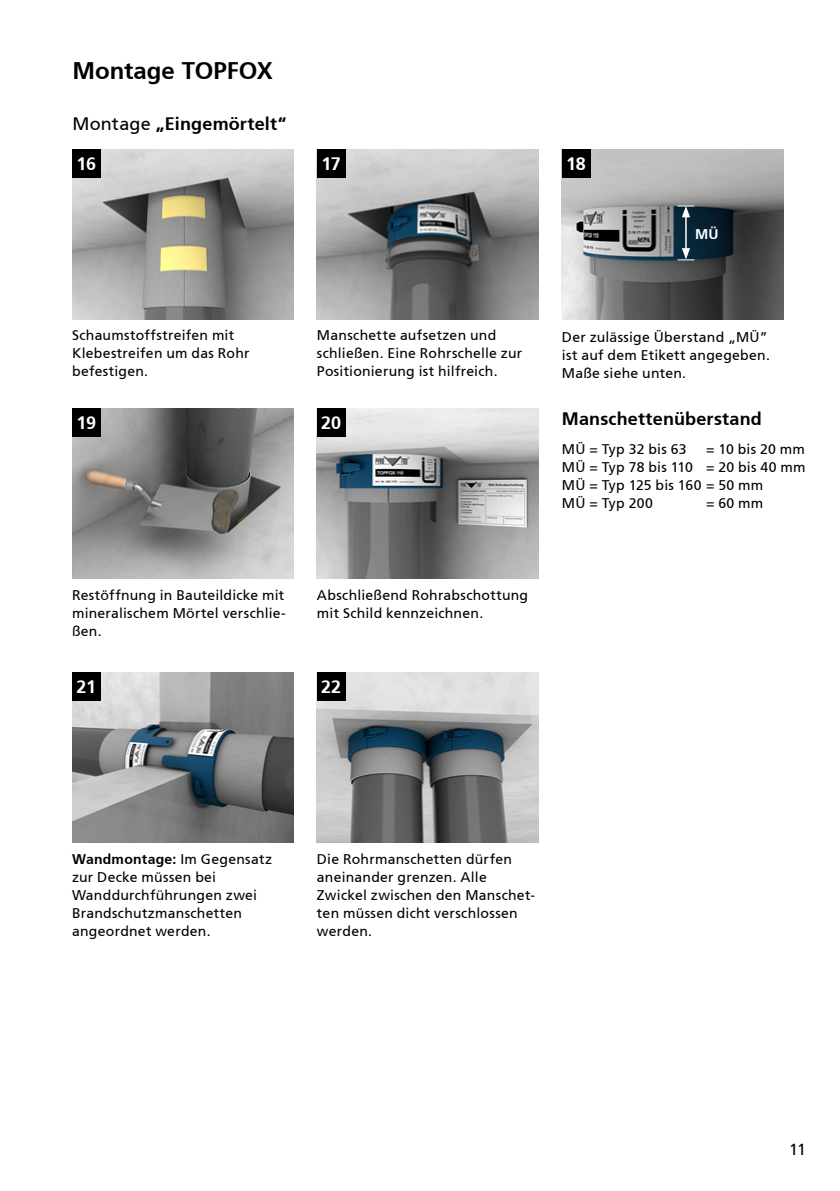
<style>
.page{position:relative;width:840px;height:1191px;background:#fff}
.page>*{position:absolute;margin:0;border:0;box-sizing:border-box;transform-origin:0 0}
.t1{font:700 24px "Frutiger";color:#000}
.t2{font:700 18px "Frutiger";letter-spacing:.01em;color:#000}
.t3{font:700 18px "Frutiger";letter-spacing:-.015em;color:#fff}
.t4{font:16px "Frutiger";color:#000}
.t5{font:14px/18px "Frutiger";letter-spacing:.015em;color:#000}
.t6{font:700 14px "Frutiger";color:#fff}
.s1{font-weight:400}
.s2{font-weight:700}
</style>
<div class="page">
<img style="left:72px;top:150px;width:221px;height:170px">
<img style="left:317px;top:408px;width:221px;height:170px">
<img style="left:317px;top:150px;width:221px;height:170px">
<div style="left:72px;top:150px;width:28px;height:28px;background:#000"></div>
<img style="left:72px;top:408px;width:221px;height:170px">
<div style="left:72px;top:408px;width:28px;height:28px;background:#000"></div>
<img style="left:72px;top:672px;width:221px;height:170px">
<div style="left:72px;top:672px;width:28px;height:28px;background:#000"></div>
<div style="left:317px;top:150px;width:28px;height:28px;background:#000"></div>
<div style="left:317px;top:408px;width:28px;height:28px;background:#000"></div>
<img style="left:317px;top:672px;width:221px;height:170px">
<div style="left:317px;top:672px;width:28px;height:28px;background:#000"></div>
<img style="left:561px;top:150px;width:221px;height:170px">
<div style="left:561px;top:150px;width:29px;height:28px;background:#000"></div>
<hr style="left:684px;top:214px;width:2px;height:37px;background:#fff">
<svg style="left:677px;top:205px;width:17px;height:12px"></svg>
<svg style="left:677px;top:248px;width:17px;height:12px"></svg>
<h1 class="t1" style="left:72px;top:57px;width:202px">Montage TOPFOX</h1>
<p class="t2" style="left:72px;top:113px;width:215px"><span class="s1">Montage</span> „Eingemörtelt“</p>
<p class="t3" style="left:76px;top:153px;width:21px">16</p>
<p class="t3" style="left:321px;top:153px;width:21px">17</p>
<p class="t3" style="left:566px;top:153px;width:21px">18</p>
<p class="t6" style="left:694px;top:226px;width:25px">MÜ</p>
<p class="t5" style="left:72px;top:326px;width:179px">Schaumstoffstreifen mit<br>Klebestreifen um das Rohr befestigen.</p>
<p class="t5" style="left:317px;top:326px;width:207px">Manschette aufsetzen und schließen. Eine Rohrschelle zur<br>Positionierung ist hilfreich.</p>
<p class="t5" style="left:561px;top:328px;width:209px">Der zulässige Überstand „MÜ” ist auf dem Etikett angegeben.<br>Maße siehe unten.</p>
<p class="t3" style="left:76px;top:412px;width:21px">19</p>
<p class="t3" style="left:321px;top:412px;width:22px">20</p>
<p class="t2" style="left:561px;top:408px;width:201px">Manschettenüberstand</p>
<p class="t5" style="left:561px;top:440px;width:126px">MÜ = Typ 32 bis 63</p>
<p class="t5" style="left:561px;top:440px;width:245px;text-indent:144px">= 10 bis 20 mm<br>MÜ = Typ 78 bis 110 = 20 bis 40 mm<br>MÜ = Typ 125 bis 160 = 50 mm<br>MÜ = Typ 200</p>
<p class="t5" style="left:705px;top:494px;width:59px">= 60 mm</p>
<p class="t5" style="left:72px;top:586px;width:215px;text-align:justify">Restöffnung in Bauteildicke mit mineralischem Mörtel verschlie&shy;ßen.</p>
<p class="t5" style="left:317px;top:586px;width:212px">Abschließend Rohrabschottung mit Schild kennzeichnen.</p>
<p class="t3" style="left:76px;top:676px;width:21px">21</p>
<p class="t3" style="left:321px;top:676px;width:22px">22</p>
<p class="t5" style="left:72px;top:850px;width:201px"><span class="s2">Wandmontage:</span> Im Gegensatz zur Decke müssen bei<br>Wanddurchführungen zwei<br>Brandschutzmanschetten angeordnet werden.</p>
<p class="t5" style="left:317px;top:850px;width:219px">Die Rohrmanschetten dürfen aneinander grenzen. Alle<br>Zwickel zwischen den Manschet&shy;ten müssen dicht verschlossen werden.</p>
<p class="t4" style="left:788px;top:1140px;width:18px">11</p>
</div>
